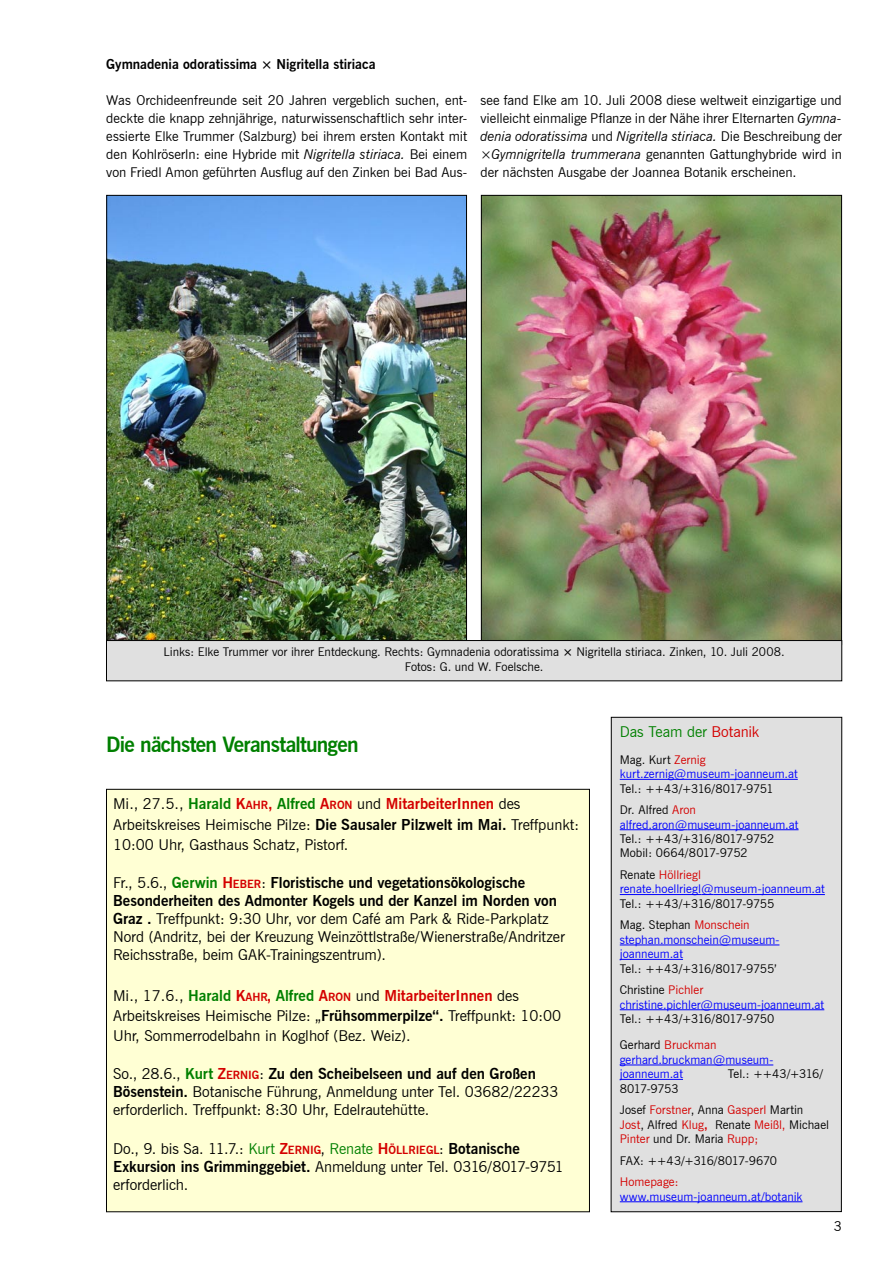
<style>
.page{position:relative;width:893px;height:1263px;background:#fff}
.page>*{position:absolute;margin:0;border:0;box-sizing:border-box;transform-origin:0 0}
.Autoren{font:700 21px "News Gothic BT";letter-spacing:-.035em;color:#008000}
.Textkörper{font:15px/18px "News Gothic BT";letter-spacing:-.005em;color:#000}
.Textkörper_2{font:15px "News Gothic BT";letter-spacing:-.01em;color:#008000}
.Textkörper-2{font:13.5px/18px "News Gothic BT";color:#000;text-align:justify}
.Textkörper-3{font:700 13.5px "News Gothic BT";color:#000}
.Textkörper_2-2{font:12px/14.4px "News Gothic BT";color:#00f}
.Textkörper_2-3{font:12px/14.4px "News Gothic BT";color:#000}
.Textkörper-4{font:12px "News Gothic BT";color:#000}
.Textkörper_2-4{font:12px "News Gothic BT";letter-spacing:-.03em;color:#000}
.Textkörper_2-5{font:12px "News Gothic BT";letter-spacing:.005em;color:#d40000}
.s1{font-style:italic}
.s2{font-weight:700}
.s3{font-weight:700;color:#008000}
.s4{font-weight:700;color:#d40000}
.s5{font-weight:700;font-size:11.25px;color:#d40000}
.s6{color:#008000}
.s7{color:#d40000}
.s8{color:#000}
</style>
<div class="page">
<img style="left:483px;top:197px;width:357px;height:443px">
<img style="left:108px;top:197px;width:357px;height:443px">
<div style="left:106px;top:640px;width:736px;height:41px;background:#e0e0e0"></div>
<div style="left:106px;top:640px;width:736px;height:41px;border:1px solid #000"></div>
<div style="left:106px;top:789px;width:483px;height:423px;background:#ffffd4"></div>
<div style="left:611px;top:717px;width:231px;height:495px;background:#e0e0e0"></div>
<hr style="left:620px;top:779px;width:178px;height:1px;background:#00f">
<hr style="left:620px;top:829px;width:67px;height:1px;background:#00f">
<hr style="left:687px;top:829px;width:111px;height:1px;background:#00f">
<hr style="left:620px;top:894px;width:81px;height:1px;background:#00f">
<svg style="left:701px;top:894px;width:13px;height:1px"></svg>
<hr style="left:714px;top:894px;width:111px;height:1px;background:#00f">
<hr style="left:620px;top:945px;width:99px;height:1px;background:#00f">
<svg style="left:719px;top:945px;width:12px;height:1px"></svg>
<hr style="left:731px;top:945px;width:48px;height:1px;background:#00f">
<hr style="left:620px;top:959px;width:63px;height:1px;background:#00f">
<hr style="left:620px;top:1009px;width:81px;height:1px;background:#00f">
<svg style="left:701px;top:1009px;width:12px;height:1px"></svg>
<hr style="left:713px;top:1009px;width:111px;height:1px;background:#00f">
<hr style="left:620px;top:1065px;width:105px;height:1px;background:#00f">
<hr style="left:725px;top:1065px;width:48px;height:1px;background:#00f">
<hr style="left:620px;top:1079px;width:63px;height:1px;background:#00f">
<hr style="left:620px;top:1201px;width:182px;height:1px;background:#00f">
<div style="left:611px;top:717px;width:231px;height:495px;border:1px solid #000"></div>
<p class="Textkörper-3" style="left:106px;top:56px;width:271px">Gymnadenia odoratissima × Nigritella stiriaca</p>
<p class="Textkörper-2" style="left:106px;top:91px;width:362px">Was Orchideenfreunde seit 20 Jahren vergeblich suchen, ent&shy;deckte die knapp zehnjährige, naturwissenschaftlich sehr inter&shy;essierte Elke Trummer (Salzburg) bei ihrem ersten Kontakt mit den Kohlröserln: eine Hybride mit <span class="s1">Nigritella stiriaca.</span> Bei einem von Friedl Amon geführten Ausflug auf den Zinken bei Bad Aus-</p>
<p class="Textkörper-2" style="left:480px;top:91px;width:363px">see fand Elke am 10. Juli 2008 diese weltweit einzigartige und vielleicht einmalige Pflanze in der Nähe ihrer Elternarten <span class="s1">Gymna&shy;denia odoratissima</span> und <span class="s1">Nigritella stiriaca.</span> Die Beschreibung der ×<span class="s1">Gymnigritella trummerana</span> genannten Gattunghybride wird in der nächsten Ausgabe der Joannea Botanik erscheinen.</p>
<p class="Textkörper-4" style="left:164px;top:644px;width:623px">Links: Elke Trummer vor ihrer Entdeckung. Rechts: Gymnadenia odoratissima <span class="s2">×</span> Nigritella stiriaca. Zinken, 10. Juli 2008.</p>
<p class="Textkörper-4" style="left:405px;top:659px;width:140px">Fotos: G. und W. Foelsche.</p>
<p class="Autoren" style="left:106px;top:731px;width:254px">Die nächsten Veranstaltungen</p>
<p class="Textkörper" style="left:113px;top:794px;width:467px;line-height:20.2px">Mi., 27.5., <span class="s3">Harald</span> <span class="s4">K</span><span class="s5">AHR</span><span class="s4">,</span> <span class="s3">Alfred</span> <span class="s4">A</span><span class="s5">RON</span> und <span class="s4">MitarbeiterInnen</span> des<br>Arbeitskreises Heimische Pilze: <span class="s2">Die Sausaler Pilzwelt im Mai.</span> Treffpunkt:<br>10:00 Uhr, Gasthaus Schatz, Pistorf.</p>
<p class="Textkörper" style="left:113px;top:874px;width:453px">Fr., 5.6., <span class="s3">Gerwin</span> <span class="s4">H</span><span class="s5">EBER</span>: <span class="s2">Floristische und vegetationsökologische Besonderheiten des Admonter Kogels und der Kanzel im Norden von Graz .</span> Treffpunkt: 9:30 Uhr, vor dem Café am Park &amp; Ride-Parkplatz Nord (Andritz, bei der Kreuzung Weinzöttlstraße/Wienerstraße/Andritzer Reichsstraße, beim GAK-Trainingszentrum).</p>
<p class="Textkörper" style="left:113px;top:985px;width:450px;line-height:20.2px">Mi., 17.6., <span class="s3">Harald</span> <span class="s4">K</span><span class="s5">AHR</span><span class="s4">,</span> <span class="s3">Alfred</span> <span class="s4">A</span><span class="s5">RON</span> und <span class="s4">MitarbeiterInnen</span> des<br>Arbeitskreises Heimische Pilze: „<span class="s2">Frühsommerpilze“.</span> Treffpunkt: 10:00<br>Uhr, Sommerrodelbahn in Koglhof (Bez. Weiz).</p>
<p class="Textkörper" style="left:113px;top:1065px;width:447px">So., 28.6., <span class="s3">Kurt</span> <span class="s4">Z</span><span class="s5">ERNIG</span>: <span class="s2">Zu den Scheibelseen und auf den Großen<br>Bösenstein.</span> Botanische Führung, Anmeldung unter Tel. 03682/22233 erforderlich. Treffpunkt: 8:30 Uhr, Edelrautehütte.</p>
<p class="Textkörper" style="left:113px;top:1139px;width:452px">Do., 9. bis Sa. 11.7.: <span class="s6">Kurt</span> <span class="s4">Z</span><span class="s5">ERNIG</span>, <span class="s6">Renate</span> <span class="s4">H</span><span class="s5">ÖLLRIEGL</span>: <span class="s2">Botanische<br>Exkursion ins Grimminggebiet.</span> Anmeldung unter Tel. 0316/8017-9751 erforderlich.</p>
<p class="Textkörper_2" style="left:620px;top:723px;width:141px">Das Team der <span class="s7">Botanik</span></p>
<p class="Textkörper_2-3" style="left:620px;top:752px;width:87px">Mag. Kurt <span class="s7">Zernig</span></p>
<p class="Textkörper_2-2" style="left:620px;top:767px;width:179px">kurt.zernig@museum-joanneum.at</p>
<p class="Textkörper_2-3" style="left:620px;top:777px;width:156px;line-height:21.6px">Tel.: ++43/+316/8017-9751<br>Dr. Alfred <span class="s7">Aron</span></p>
<p class="Textkörper_2-2" style="left:620px;top:817px;width:180px">alfred.aron@museum-joanneum.at<br><span class="s8">Tel.: ++43/+316/8017-9752</span></p>
<p class="Textkörper_2-3" style="left:620px;top:846px;width:129px">Mobil: 0664/8017-9752</p>
<p class="Textkörper_2-5" style="left:620px;top:867px;width:83px"><span class="s8">Renate</span> Höllriegl</p>
<p class="Textkörper_2-2" style="left:620px;top:882px;width:207px">renate.hoellriegl@museum-joanneum.at<br><span class="s8">Tel.: ++43/+316/8017-9755</span></p>
<p class="Textkörper_2-2" style="left:620px;top:918px;width:161px"><span class="s8">Mag. Stephan</span> <span class="s7">Monschein </span>stephan.monschein@museum&shy;joanneum.at</p>
<p class="Textkörper_2-4" style="left:620px;top:961px;width:159px">Tel.: ++43/+316/8017-9755’</p>
<p class="Textkörper_2-3" style="left:620px;top:983px;width:85px">Christine <span class="s7">Pichler</span></p>
<p class="Textkörper_2-2" style="left:620px;top:997px;width:206px">christine.pichler@museum-joanneum.at<br><span class="s8">Tel.: ++43/+316/8017-9750</span></p>
<p class="Textkörper_2-5" style="left:620px;top:1038px;width:98px"><span class="s8">Gerhard</span> Bruckman</p>
<p class="Textkörper_2-2" style="left:620px;top:1052px;width:155px">gerhard.bruckman@museum&shy;joanneum.at</p>
<p class="Textkörper_2-3" style="left:728px;top:1067px;width:97px">Tel.: ++43/+316/</p>
<p class="Textkörper_2-4" style="left:620px;top:1081px;width:61px">8017-9753</p>
<p class="Textkörper_2-3" style="left:620px;top:1103px;width:211px">Josef <span class="s7">Forstner</span>, Anna <span class="s7">Gasperl</span> Martin<br><span class="s7">Jost</span>, Alfred <span class="s7">Klug</span><span class="s4">,</span> Renate <span class="s7">Meißl,</span> Michael<br><span class="s7">Pinter</span> und Dr. Maria <span class="s7">Rupp;</span></p>
<p class="Textkörper_2-4" style="left:620px;top:1153px;width:159px">FAX: ++43/+316/8017-9670</p>
<p class="Textkörper_2-5" style="left:620px;top:1175px;width:60px">Homepage:</p>
<p class="Textkörper_2-2" style="left:620px;top:1189px;width:184px">www.museum-joanneum.at/botanik</p>
<p class="Textkörper-2" style="left:834px;top:1217px;width:10px">3</p>
</div>
